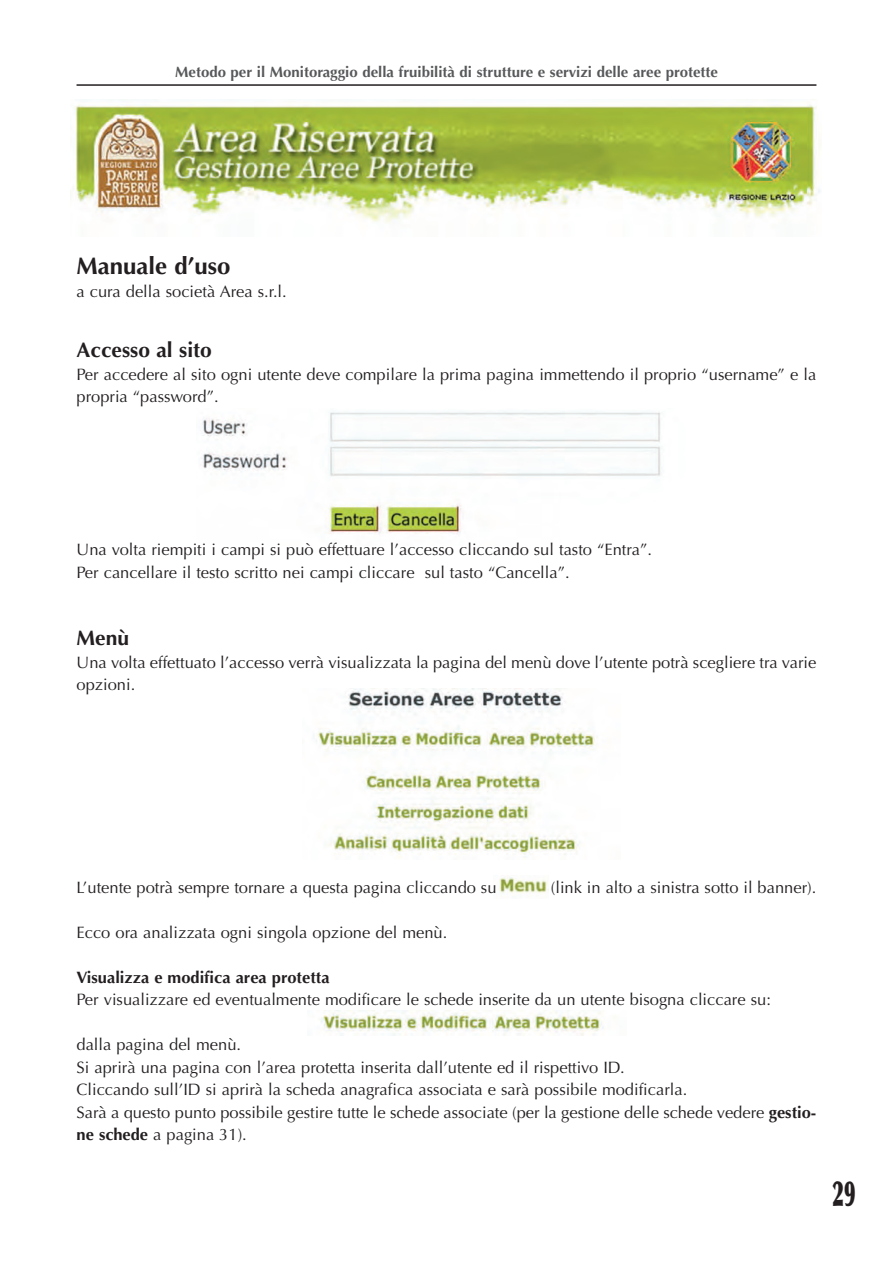
<style>
.page{position:relative;width:893px;height:1263px;background:#fff}
.page>*{position:absolute;margin:0;border:0;box-sizing:border-box;transform-origin:0 0}
.t1{font:900 35.1px "Optima";color:#231f20;scale:.56 1}
.t2{font:700 24px "Optima";color:#231f20}
.t3{font:700 21px "Optima";color:#231f20}
.t4{font:16.5px/22.5px "Optima";color:#231f20}
.t5{font:700 16.5px "Optima";color:#231f20}
.t6{font:700 15px "Optima";color:#57585a}
.s1{font-weight:700}
</style>
<div class="page">
<img style="left:70px;top:99px;width:750px;height:124px">
<img style="left:201px;top:412px;width:460px;height:122px">
<img style="left:318px;top:1011px;width:286px;height:24px">
<img style="left:499px;top:877px;width:49px;height:21px">
<img style="left:313px;top:689px;width:282px;height:169px">
<hr style="left:77px;top:84px;width:739px;height:2px;background:#231f20">
<p class="t6" style="left:175px;top:63px;width:544px">Metodo per il Monitoraggio della fruibilità di strutture e servizi delle aree protette</p>
<h2 class="t2" style="left:77px;top:252px;width:156px">Manuale d’uso</h2>
<p class="t4" style="left:77px;top:280px;width:212px">a cura della società Area s.r.l.</p>
<p class="t3" style="left:77px;top:338px;width:137px">Accesso al sito</p>
<p class="t4" style="left:77px;top:363px;width:741px">Per accedere al sito ogni utente deve compilare la prima pagina immettendo il proprio “username” e la propria “password”.</p>
<p class="t4" style="left:77px;top:538px;width:577px">Una volta riempiti i campi si può effettuare l’accesso cliccando sul tasto “Entra”.<br>Per cancellare il testo scritto nei campi cliccare sul tasto “Cancella”.</p>
<p class="t3" style="left:77px;top:626px;width:54px">Menù</p>
<p class="t4" style="left:77px;top:651px;width:741px">Una volta effettuato l’accesso verrà visualizzata la pagina del menù dove l’utente potrà scegliere tra varie opzioni.</p>
<p class="t4" style="left:77px;top:876px;width:422px">L’utente potrà sempre tornare a questa pagina cliccando su</p>
<p class="t4" style="left:551px;top:876px;width:267px">(link in alto a sinistra sotto il banner).</p>
<p class="t4" style="left:77px;top:921px;width:372px">Ecco ora analizzata ogni singola opzione del menù.</p>
<p class="t5" style="left:77px;top:967px;width:255px">Visualizza e modifica area protetta</p>
<p class="t4" style="left:77px;top:988px;width:696px">Per visualizzare ed eventualmente modificare le schede inserite da un utente bisogna cliccare su:</p>
<p class="t4" style="left:77px;top:1033px;width:741px">dalla pagina del menù.<br>Si aprirà una pagina con l’area protetta inserita dall’utente ed il rispettivo ID.<br>Cliccando sull’ID si aprirà la scheda anagrafica associata e sarà possibile modificarla.<br>Sarà a questo punto possibile gestire tutte le schede associate (per la gestione delle schede vedere <span class="s1">gestio&shy;ne schede</span> a pagina 31).</p>
<h1 class="t1" style="left:832px;top:1173px;width:43px">29</h1>
</div>
